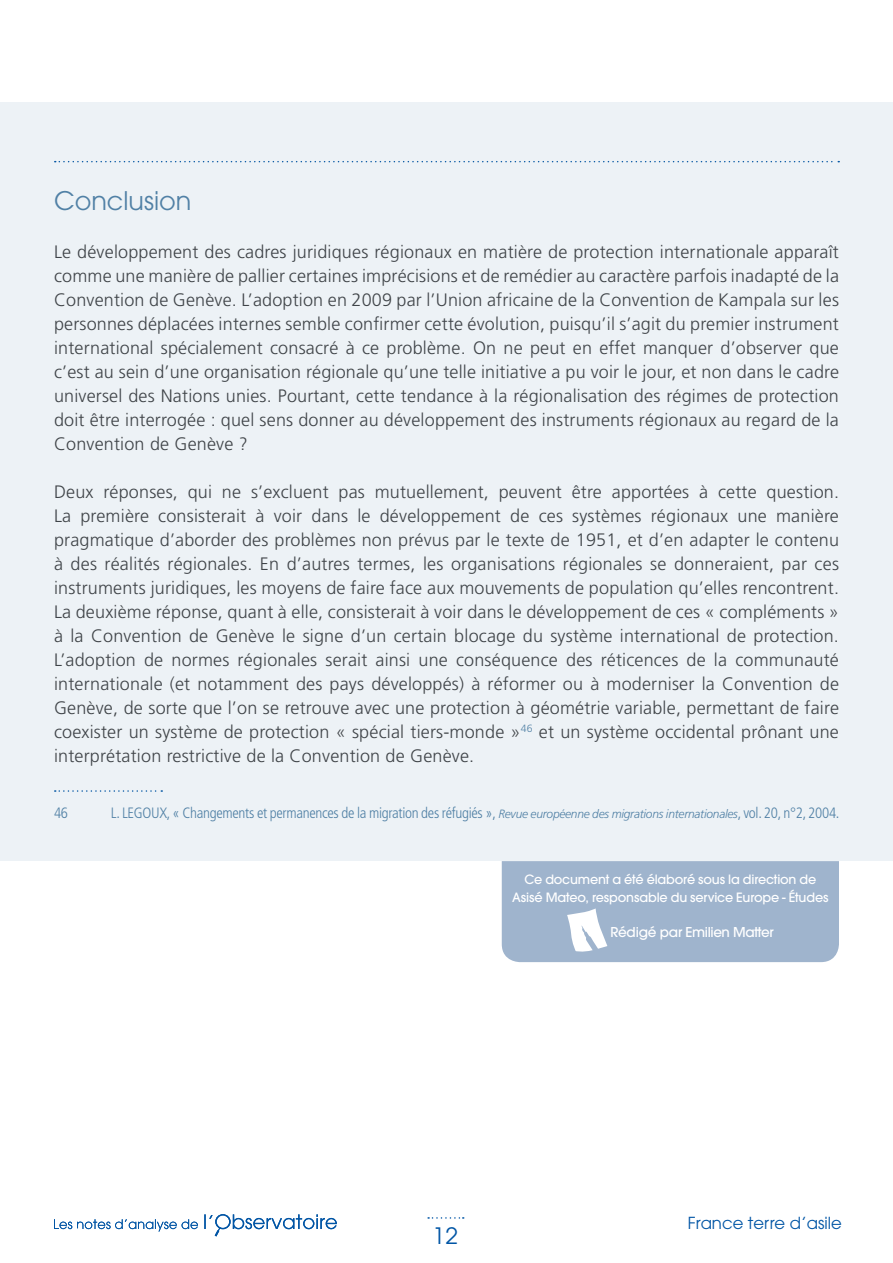
<style>
.page{position:relative;width:893px;height:1263px;background:#fff}
.page>*{position:absolute;margin:0;border:0;box-sizing:border-box;transform-origin:0 0}
.t1{font:25.5px "ITC Avant Garde Pro";color:#5181a6}
.t2{font:22.5px "ITC Avant Garde Pro";color:#0155a5}
.t3{font:300 18px/24px "Frutiger";letter-spacing:.01em;color:#3e3e3f;text-align:justify}
.t4{font:16.5px "ITC Avant Garde Pro";color:#0155a5}
.t5{font:300 condensed 15px "Frutiger";letter-spacing:-.02em;color:#5181a6}
.t6{font:500 13.5px "ITC Avant Garde Pro";letter-spacing:-.03em;color:#fff}
.t7{font:500 12.75px/18px "ITC Avant Garde Pro";letter-spacing:-.015em;color:#fff;text-align:center}
.s1{font-style:italic;font-stretch:normal;font-size:12px}
</style>
<div class="page">
<svg style="left:54px;top:1219px;width:144px;height:12px"></svg>
<svg style="left:204px;top:1214px;width:133px;height:22px"></svg>
<div style="left:0;top:102px;width:893px;height:759px;background:#edf2f6"></div>
<div style="left:502px;top:861px;width:337px;height:101px;background:#9fb4cd"></div>
<svg style="left:428px;top:1217px;width:36px;height:2px"></svg>
<h1 class="t1" style="left:54px;top:185px;width:139px">Conclusion</h1>
<p class="t3" style="left:54px;top:240px;width:786px">Le développement des cadres juridiques régionaux en matière de protection internationale apparaît comme une manière de pallier certaines imprécisions et de remédier au caractère parfois inadapté de la Convention de Genève. L’adoption en 2009 par l’Union africaine de la Convention de Kampala sur les personnes déplacées internes semble confirmer cette évolution, puisqu’il s’agit du premier instrument international spécialement consacré à ce problème. On ne peut en effet manquer d’observer que c’est au sein d’une organisation régionale qu’une telle initiative a pu voir le jour, et non dans le cadre universel des Nations unies. Pourtant, cette tendance à la régionalisation des régimes de protection doit être interrogée : quel sens donner au développement des instruments régionaux au regard de la Convention de Genève ?</p>
<p class="t3" style="left:54px;top:480px;width:786px">Deux réponses, qui ne s’excluent pas mutuellement, peuvent être apportées à cette question.<br>La première consisterait à voir dans le développement de ces systèmes régionaux une manière pragmatique d’aborder des problèmes non prévus par le texte de 1951, et d’en adapter le contenu à des réalités régionales. En d’autres termes, les organisations régionales se donneraient, par ces instruments juridiques, les moyens de faire face aux mouvements de population qu’elles rencontrent.<br>La deuxième réponse, quant à elle, consisterait à voir dans le développement de ces « compléments » à la Convention de Genève le signe d’un certain blocage du système international de protection.<br>L’adoption de normes régionales serait ainsi une conséquence des réticences de la communauté internationale (et notamment des pays développés) à réformer ou à moderniser la Convention de Genève, de sorte que l’on se retrouve avec une protection à géométrie variable, permettant de faire coexister un système de protection « spécial tiers-monde »<sup>46</sup> et un système occidental prônant une interprétation restrictive de la Convention de Genève.</p>
<p class="t5" style="left:54px;top:804px;width:16px">46</p>
<p class="t5" style="left:111px;top:804px;width:730px">L. LEGOUX, « Changements et permanences de la migration des réfugiés », <span class="s1">Revue européenne des migrations internationales</span>, vol. 20, n°2, 2004.</p>
<p class="t7" style="left:512px;top:871px;width:318px">Ce document a été élaboré sous la direction de<br>Asisé Mateo, responsable du service Europe - Études</p>
<p class="t6" style="left:611px;top:923px;width:165px">Rédigé par Emilien Matter</p>
<p class="t2" style="left:433px;top:1222px;width:26px">12</p>
<p class="t4" style="left:688px;top:1213px;width:156px">France terre d’asile</p>
</div>
